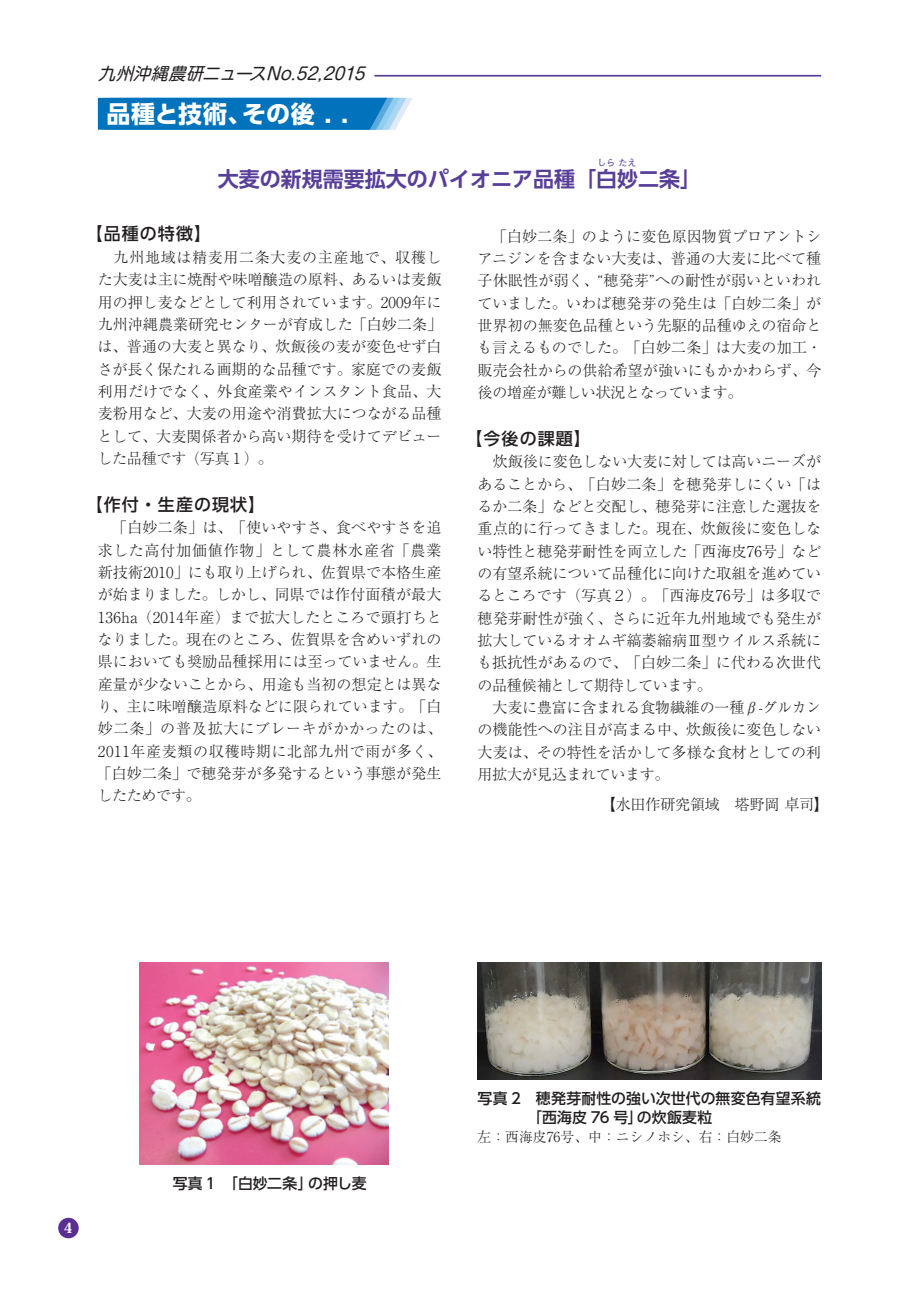
<style>
.page{position:relative;width:919px;height:1289px;background:#fff}
.page>*{position:absolute;margin:0;border:0;box-sizing:border-box;transform-origin:0 0}
.t1{font:700 24px "UD Shin Go Pro";letter-spacing:.015em;color:#fff}
.t2{font:700 21px "UD Shin Go Pro De";color:#573e99}
.t3{font:500 16.95px "UD Shin Go Pro";letter-spacing:.06em;color:#231f20}
.t4{font:italic 16.95px "Shin M Go Pr 6 N";color:#231f20}
.t5{font:300 15px/22.4px "Ryumin Pr 6";letter-spacing:-.005em;color:#231f20;text-align:justify}
.t6{font:500 14.85px/19.2px "UD Shin Go Pro";letter-spacing:.01em;color:#231f20}
.t7{font:300 13.8px "Ryumin Pr 6";color:#231f20}
.t8{font:800 13.8px "Koz Min Pro";color:#fff}
.t9{font:700 9px "UD Shin Go Pr 6";color:#573e99}
.s1{font-family:"UD Shin Go Pr 6 De"}
</style>
<div class="page">
<hr style="left:374px;top:75px;width:447px;height:2px;background:#573e99">
<img style="left:139px;top:962px;width:249px;height:202px">
<img style="left:477px;top:962px;width:344px;height:117px">
<svg style="left:98px;top:98px;width:314px;height:32px;background:#137ec1"></svg>
<div style="left:58px;top:1217px;width:21px;height:21px;background:#5b2e91;border-radius:50%"></div>
<p class="t4" style="left:98px;top:60px;width:274px">九州沖縄農研ニュースNo.52,2015</p>
<h1 class="t1" style="left:106px;top:94px;width:243px">品種と技術、その後 . .</h1>
<p class="t9" style="left:597px;top:156px;width:41px">しら<span class="s1">たえ</span></p>
<h2 class="t2" style="left:218px;top:162px;width:485px">大麦の新規需要拡大のパイオニア品種「白妙二条」</h2>
<p class="t3" style="left:86px;top:220px;width:127px">【品種の特徴】</p>
<p class="t5" style="left:97px;top:245px;width:346px">　九州地域は精麦用二条大麦の主産地で、収穫した大麦は主に焼酎や味噌醸造の原料、あるいは麦飯用の押し麦などとして利用されています。2009年に九州沖縄農業研究センターが育成した「白妙二条」は、普通の大麦と異なり、炊飯後の麦が変色せず白さが長く保たれる画期的な品種です。家庭での麦飯利用だけでなく、外食産業やインスタント食品、大麦粉用など、大麦の用途や消費拡大につながる品種として、大麦関係者から高い期待を受けてデビューした品種です（写真１）。</p>
<p class="t3" style="left:86px;top:490px;width:181px">【作付・生産の現状】</p>
<p class="t5" style="left:97px;top:515px;width:347px">　「白妙二条」は、「使いやすさ、食べやすさを追求した高付加価値作物」として農林水産省「農業新技術2010」にも取り上げられ、佐賀県で本格生産が始まりました。しかし、同県では作付面積が最大136ha（2014年産）まで拡大したところで頭打ちとなりました。現在のところ、佐賀県を含めいずれの県においても奨励品種採用には至っていません。生産量が少ないことから、用途も当初の想定とは異なり、主に味噌醸造原料などに限られています。「白妙二条」の普及拡大にブレーキがかかったのは、2011年産麦類の収穫時期に北部九州で雨が多く、「白妙二条」で穂発芽が多発するという事態が発生したためです。</p>
<p class="t5" style="left:477px;top:224px;width:346px">　「白妙二条」のように変色原因物質プロアントシアニジンを含まない大麦は、普通の大麦に比べて種子休眠性が弱く、“穂発芽”への耐性が弱いといわれていました。いわば穂発芽の発生は「白妙二条」が世界初の無変色品種という先駆的品種ゆえの宿命とも言えるものでした。「白妙二条」は大麦の加工・販売会社からの供給希望が強いにもかかわらず、今後の増産が難しい状況となっています。</p>
<p class="t3" style="left:465px;top:424px;width:127px">【今後の課題】</p>
<p class="t5" style="left:477px;top:449px;width:345px;text-align:left">　炊飯後に変色しない大麦に対しては高いニーズがあることから、「白妙二条」を穂発芽しにくい「はるか二条」などと交配し、穂発芽に注意した選抜を重点的に行ってきました。現在、炊飯後に変色しない特性と穂発芽耐性を両立した「西海皮76号」などの有望系統について品種化に向けた取組を進めているところです（写真２）。「西海皮76号」は多収で穂発芽耐性が強く、さらに近年九州地域でも発生が拡大しているオオムギ縞萎縮病Ⅲ型ウイルス系統にも抵抗性があるので、「白妙二条」に代わる次世代の品種候補として期待しています。<br>　大麦に豊富に含まれる食物繊維の一種β-グルカンの機能性への注目が高まる中、炊飯後に変色しない大麦は、その特性を活かして多様な食材としての利用拡大が見込まれています。</p>
<p class="t5" style="left:601px;top:792px;width:229px">【水田作研究領域　塔野岡 卓司】</p>
<p class="t8" style="left:64px;top:1217px;width:10px">4</p>
<p class="t6" style="left:173px;top:1172px;width:195px">写真 1　「白妙二条」の押し麦</p>
<p class="t6" style="left:527px;top:1087px;width:295px;text-indent:-50px">写真 2　穂発芽耐性の強い次世代の無変色有望系統「西海皮 76 号」の炊飯麦粒　　</p>
<p class="t7" style="left:477px;top:1125px;width:306px">左：西海皮76号、中：ニシノホシ、右：白妙二条</p>
</div>
